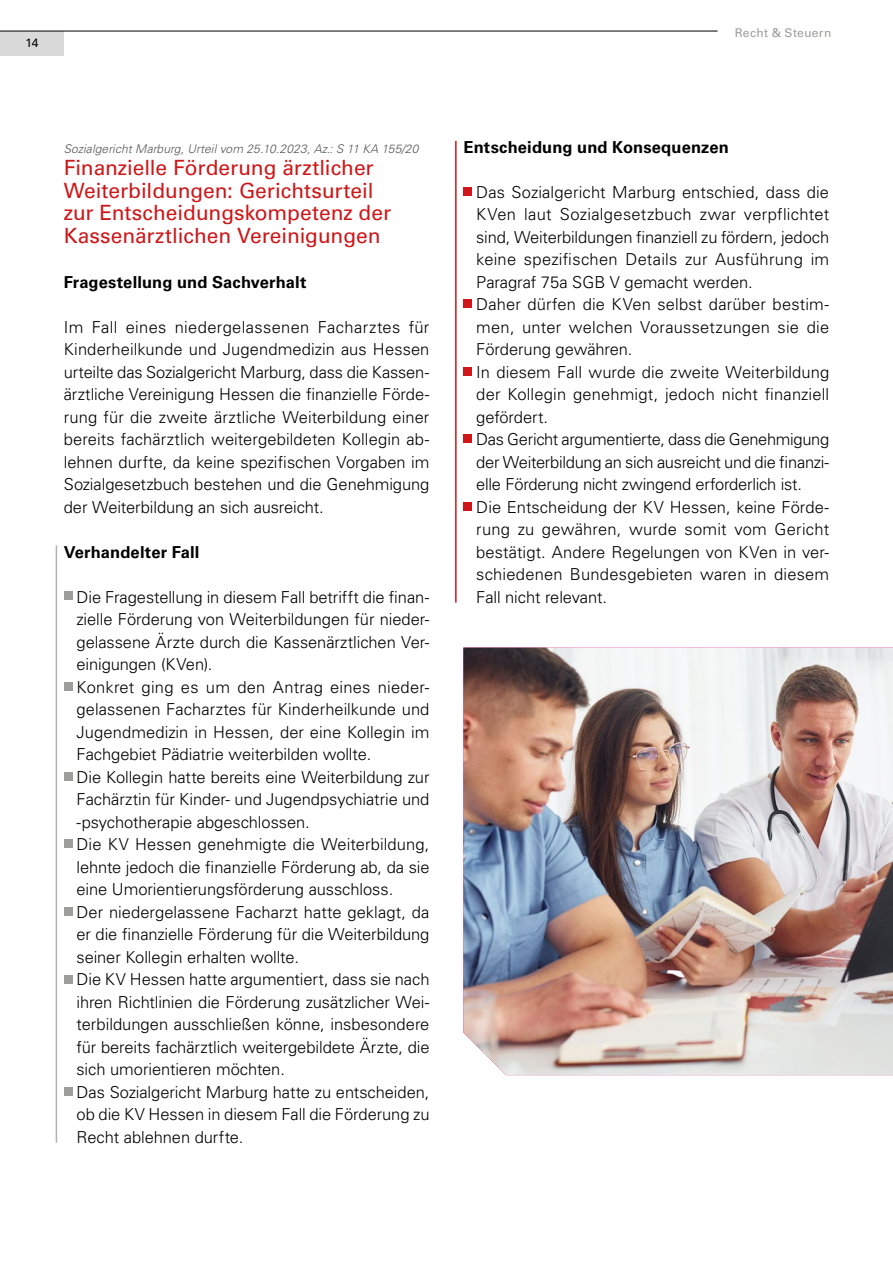
<style>
.page{position:relative;width:893px;height:1263px;background:#fff}
.page>*{position:absolute;margin:0;border:0;box-sizing:border-box;transform-origin:0 0}
.Fließtext{font:21px/22.5px "Univers LT Std";letter-spacing:-.005em;color:#cd1719}
.Fließtext-2{font:300 16.5px/22.5px "Univers LT Std";letter-spacing:-.005em;color:#000;text-align:justify}
.Headline_Fließtext{font:700 16.5px "Univers LT Std";letter-spacing:.005em;color:#000}
.Fließtext-3{font:italic 300 12px "Univers LT Std";letter-spacing:.01em;color:#575756}
.Fließtext-4{font:12px "Univers LT Std";letter-spacing:.03em;color:#9d9d9c}
.Fließtext-5{font:12px "Univers LT Std";color:#000}
</style>
<div class="page">
<div style="left:0;top:31px;width:64px;height:24px;background:#dadada"></div>
<hr style="left:0;top:31px;width:718px;height:1px;background:#000">
<div style="left:64px;top:591px;width:8px;height:9px;background:#9d9d9c"></div>
<hr style="left:56px;top:545px;width:1px;height:598px;background:#b3b2b2">
<div style="left:64px;top:682px;width:8px;height:9px;background:#9d9d9c"></div>
<div style="left:463px;top:187px;width:9px;height:9px;background:#cd1719"></div>
<hr style="left:455px;top:141px;width:2px;height:462px;background:#cd1719">
<div style="left:463px;top:300px;width:9px;height:8px;background:#cd1719"></div>
<div style="left:463px;top:502px;width:9px;height:9px;background:#cd1719"></div>
<div style="left:463px;top:367px;width:9px;height:9px;background:#cd1719"></div>
<div style="left:463px;top:435px;width:9px;height:8px;background:#cd1719"></div>
<img style="left:463px;top:648px;width:430px;height:427px">
<div style="left:64px;top:772px;width:8px;height:9px;background:#9d9d9c"></div>
<div style="left:64px;top:840px;width:8px;height:8px;background:#9d9d9c"></div>
<div style="left:64px;top:907px;width:8px;height:9px;background:#9d9d9c"></div>
<div style="left:64px;top:975px;width:8px;height:8px;background:#9d9d9c"></div>
<div style="left:64px;top:1087px;width:8px;height:9px;background:#9d9d9c"></div>
<p class="Fließtext-5" style="left:26px;top:35px;width:15px">14</p>
<p class="Fließtext-4" style="left:735px;top:26px;width:98px">Recht &amp; Steuern</p>
<p class="Fließtext-3" style="left:64px;top:141px;width:356px">Sozialgericht Marburg, Urteil vom 25.10.2023, Az.: S 11 KA 155/20</p>
<p class="Fließtext" style="left:64px;top:156px;width:329px">Finanzielle Förderung ärztlicher Weiterbildungen: Gerichtsurteil zur Entscheidungskompetenz der Kassenärztlichen Vereinigungen</p>
<p class="Headline_Fließtext" style="left:64px;top:272px;width:244px">Fragestellung und Sachverhalt</p>
<p class="Fließtext-2" style="left:64px;top:315px;width:367px">Im Fall eines niedergelassenen Facharztes für Kinderheilkunde und Jugendmedizin aus Hessen urteilte das Sozialgericht Marburg, dass die Kassen&shy;ärztliche Vereinigung Hessen die finanzielle Förde&shy;rung für die zweite ärztliche Weiterbildung einer bereits fachärztlich weitergebildeten Kollegin ab&shy;lehnen durfte, da keine spezifischen Vorgaben im Sozialgesetzbuch bestehen und die Genehmigung der Weiterbildung an sich ausreicht.</p>
<p class="Headline_Fließtext" style="left:64px;top:542px;width:137px">Verhandelter Fall</p>
<p class="Fließtext-2" style="left:77px;top:585px;width:354px">Die Fragestellung in diesem Fall betrifft die finan&shy;zielle Förderung von Weiterbildungen für nieder&shy;gelassene Ärzte durch die Kassenärztlichen Ver&shy;einigungen (KVen).</p>
<p class="Fließtext-2" style="left:77px;top:675px;width:354px">Konkret ging es um den Antrag eines nieder&shy;gelassenen Facharztes für Kinderheilkunde und Jugendmedizin in Hessen, der eine Kollegin im Fachgebiet Pädiatrie weiterbilden wollte.</p>
<p class="Fließtext-2" style="left:77px;top:765px;width:354px">Die Kollegin hatte bereits eine Weiterbildung zur Fachärztin für Kinder- und Jugendpsychiatrie und -psychotherapie abgeschlossen.</p>
<p class="Fließtext-2" style="left:77px;top:833px;width:354px">Die KV Hessen genehmigte die Weiterbildung, lehnte jedoch die finanzielle Förderung ab, da sie eine Umorientierungsförderung ausschloss.</p>
<p class="Fließtext-2" style="left:77px;top:900px;width:354px">Der niedergelassene Facharzt hatte geklagt, da er die finanzielle Förderung für die Weiterbildung seiner Kollegin erhalten wollte.</p>
<p class="Fließtext-2" style="left:77px;top:968px;width:354px">Die KV Hessen hatte argumentiert, dass sie nach ihren Richtlinien die Förderung zusätzlicher Wei&shy;terbildungen ausschließen könne, insbesondere für bereits fachärztlich weitergebildete Ärzte, die sich umorientieren möchten.</p>
<p class="Fließtext-2" style="left:77px;top:1080px;width:354px">Das Sozialgericht Marburg hatte zu entscheiden, ob die KV Hessen in diesem Fall die Förderung zu Recht ablehnen durfte.</p>
<p class="Headline_Fließtext" style="left:463px;top:137px;width:267px">Entscheidung und Konsequenzen</p>
<p class="Fließtext-2" style="left:476px;top:180px;width:354px">Das Sozialgericht Marburg entschied, dass die KVen laut Sozialgesetzbuch zwar verpflichtet sind, Weiterbildungen finanziell zu fördern, jedoch keine spezifischen Details zur Ausführung im Paragraf 75a SGB V gemacht werden.</p>
<p class="Fließtext-2" style="left:476px;top:293px;width:354px">Daher dürfen die KVen selbst darüber bestim&shy;men, unter welchen Voraussetzungen sie die Förderung gewähren.</p>
<p class="Fließtext-2" style="left:476px;top:360px;width:354px">In diesem Fall wurde die zweite Weiterbildung der Kollegin genehmigt, jedoch nicht finanziell gefördert.</p>
<p class="Fließtext-2" style="left:476px;top:428px;width:354px">Das Gericht argumentierte, dass die Genehmigung der Weiterbildung an sich ausreicht und die finanzi&shy;elle Förderung nicht zwingend erforderlich ist.</p>
<p class="Fließtext-2" style="left:476px;top:495px;width:354px">Die Entscheidung der KV Hessen, keine Förde&shy;rung zu gewähren, wurde somit vom Gericht bestätigt. Andere Regelungen von KVen in ver&shy;schiedenen Bundesgebieten waren in diesem Fall nicht relevant.</p>
</div>
